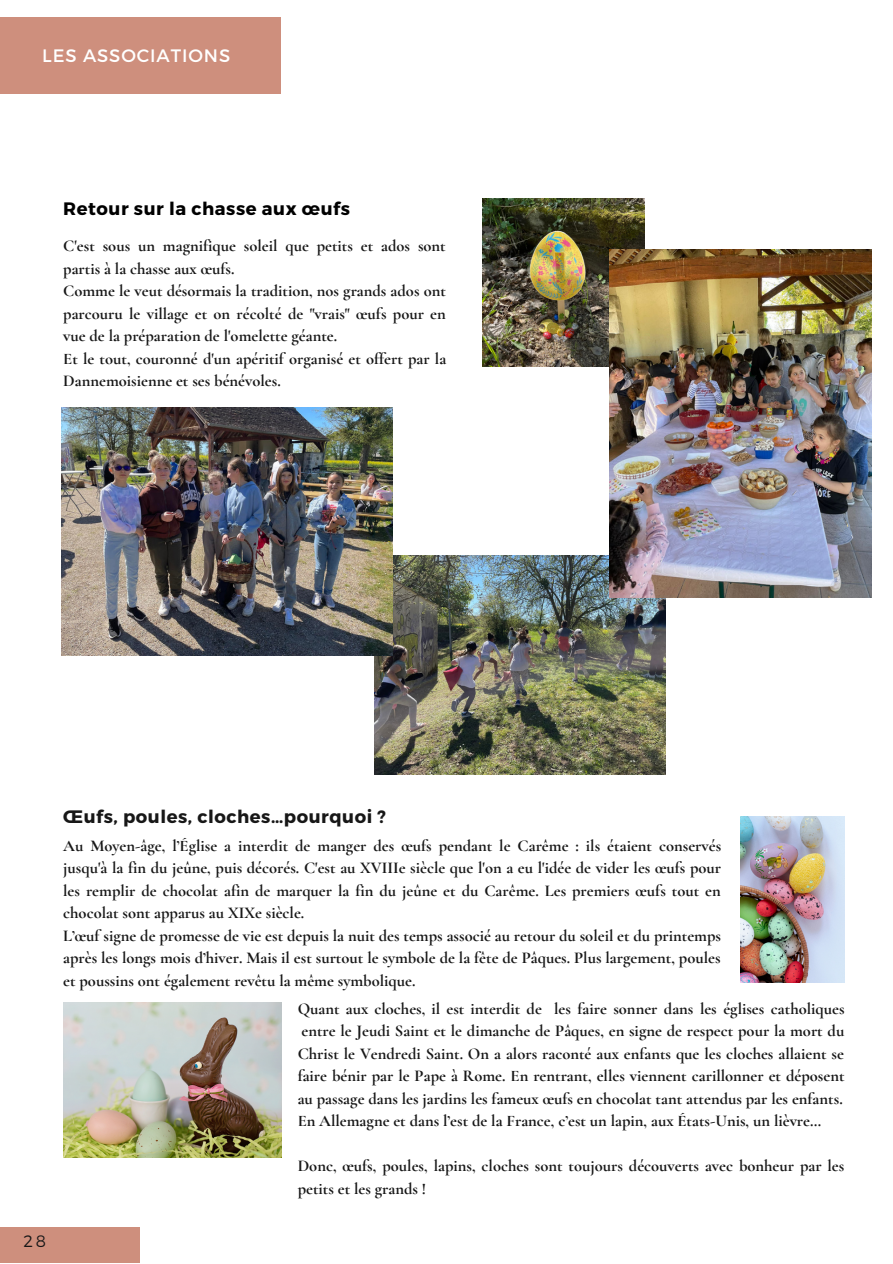
<style>
.page{position:relative;width:893px;height:1264px;background:#fff}
.page>*{position:absolute;margin:0;border:0;box-sizing:border-box;transform-origin:0 0}
.t1{font:700 18px "Montserrat";letter-spacing:.03em;color:#171717}
.t2{font:700 18px "Montserrat";letter-spacing:.03em;color:#000}
.t3{font:18px "Montserrat";letter-spacing:.05em;color:#fff}
.t4{font:700 16.5px/22.5px "Cormorant Garamond";color:#171717}
.t5{font:300 16.5px "Montserrat";color:#171717}
</style>
<div class="page">
<div style="left:0;top:17px;width:281px;height:77px;background:#ce8f7d"></div>
<img style="left:63px;top:1002px;width:218px;height:155px">
<img style="left:740px;top:816px;width:104px;height:166px">
<div style="left:0;top:1227px;width:140px;height:35px;background:#ce8f7d"></div>
<img style="left:482px;top:198px;width:162px;height:169px">
<img style="left:374px;top:555px;width:291px;height:219px">
<img style="left:61px;top:407px;width:331px;height:248px">
<img style="left:609px;top:249px;width:262px;height:348px">
<p class="t3" style="left:42px;top:43px;width:190px">LES ASSOCIATIONS</p>
<p class="t2" style="left:63px;top:197px;width:288px">Retour sur la chasse aux œufs</p>
<p class="t4" style="left:63px;top:235px;width:384px">C'est sous un magnifique soleil que petits et ados sont partis à la chasse aux œufs.<br>Comme le veut désormais la tradition, nos grands ados ont parcouru le village et on récolté de "vrais" œufs pour en vue de la préparation de l'omelette géante.<br>Et le tout, couronné d'un apéritif organisé et offert par la Dannemoisienne et ses bénévoles.</p>
<p class="t1" style="left:63px;top:804px;width:324px">Œufs, poules, cloches…pourquoi ?</p>
<p class="t4" style="left:63px;top:834px;width:659px">Au Moyen-âge, l’Église a interdit de manger des œufs pendant le Carême : ils étaient conservés jusqu'à la fin du jeûne, puis décorés. C'est au XVIIIe siècle que l'on a eu l'idée de vider les œufs pour les remplir de chocolat afin de marquer la fin du jeûne et du Carême. Les premiers œufs tout en chocolat sont apparus au XIXe siècle.<br>L’œuf signe de promesse de vie est depuis la nuit des temps associé au retour du soleil et du printemps après les longs mois d’hiver. Mais il est surtout le symbole de la fête de Pâques. Plus largement, poules et poussins ont également revêtu la même symbolique.</p>
<p class="t5" style="left:24px;top:1230px;width:24px">28</p>
<p class="t4" style="left:297px;top:997px;width:548px;text-align:justify">Quant aux cloches, il est interdit de les faire sonner dans les églises catholiques entre le Jeudi Saint et le dimanche de Pâques, en signe de respect pour la mort du Christ le Vendredi Saint. On a alors raconté aux enfants que les cloches allaient se faire bénir par le Pape à Rome. En rentrant, elles viennent carillonner et déposent au passage dans les jardins les fameux œufs en chocolat tant attendus par les enfants.<br>En Allemagne et dans l’est de la France, c’est un lapin, aux États-Unis, un lièvre…</p>
<p class="t4" style="left:297px;top:1154px;width:548px">Donc, œufs, poules, lapins, cloches sont toujours découverts avec bonheur par les petits et les grands !</p>
</div>
